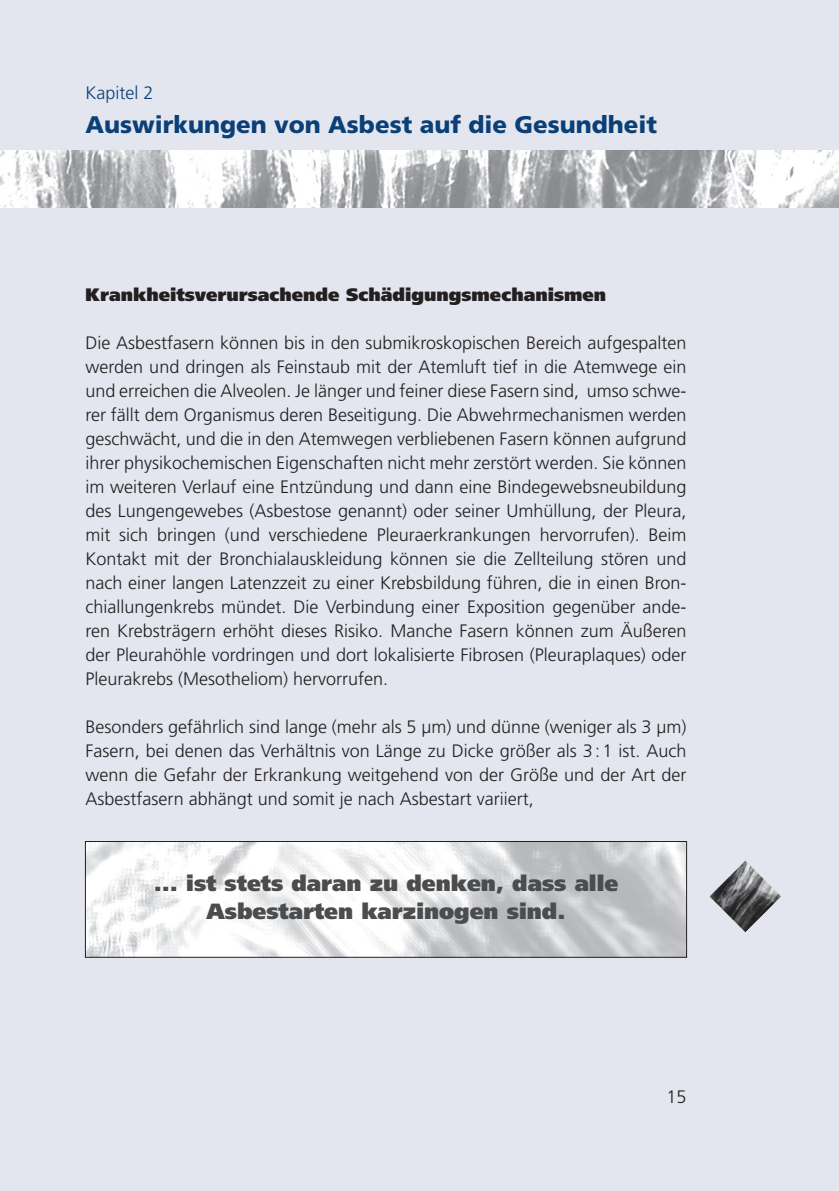
<style>
.page{position:relative;width:839px;height:1191px;background:#e3e5ef}
.page>*{position:absolute;margin:0;border:0;box-sizing:border-box;transform-origin:0 0}
.t1{font:900 24px "Frutiger LT";color:#0a4077}
.t2{font:900 22px/28px "Frutiger LT";color:#4b4c4d;text-align:center}
.t3{font:300 18px/24px "Frutiger LT";color:#231f20;text-align:justify}
.t4{font:900 18px "Frutiger LT";color:#231f20}
.t5{font:300 18px "Frutiger LT";color:#0a4077}
</style>
<div class="page">
<img style="left:0;top:151px;width:839px;height:56px">
<img style="left:709px;top:861px;width:72px;height:71px">
<img style="left:87px;top:843px;width:598px;height:113px">
<div style="left:85px;top:841px;width:602px;height:117px;border:1px solid #231f20"></div>
<p class="t5" style="left:85px;top:82px;width:70px">Kapitel 2</p>
<h1 class="t1" style="left:85px;top:110px;width:573px">Auswirkungen von Asbest auf die Gesundheit</h1>
<p class="t4" style="left:85px;top:284px;width:522px">Krankheitsverursachende Schädigungsmechanismen</p>
<p class="t3" style="left:85px;top:331px;width:603px">Die Asbestfasern können bis in den submikroskopischen Bereich aufgespalten werden und dringen als Feinstaub mit der Atemluft tief in die Atemwege ein und erreichen die Alveolen. Je länger und feiner diese Fasern sind, umso schwe&shy;rer fällt dem Organismus deren Beseitigung. Die Abwehrmechanismen werden geschwächt, und die in den Atemwegen verbliebenen Fasern können aufgrund ihrer physikochemischen Eigenschaften nicht mehr zerstört werden. Sie können im weiteren Verlauf eine Entzündung und dann eine Bindegewebsneubildung des Lungengewebes (Asbestose genannt) oder seiner Umhüllung, der Pleura, mit sich bringen (und verschiedene Pleuraerkrankungen hervorrufen). Beim Kontakt mit der Bronchialauskleidung können sie die Zellteilung stören und nach einer langen Latenzzeit zu einer Krebsbildung führen, die in einen Bron&shy;chiallungenkrebs mündet. Die Verbindung einer Exposition gegenüber ande&shy;ren Krebsträgern erhöht dieses Risiko. Manche Fasern können zum Äußeren der Pleurahöhle vordringen und dort lokalisierte Fibrosen (Pleuraplaques) oder Pleurakrebs (Mesotheliom) hervorrufen.</p>
<p class="t3" style="left:85px;top:715px;width:602px">Besonders gefährlich sind lange (mehr als 5 µm) und dünne (weniger als 3 µm)<br>Fasern, bei denen das Verhältnis von Länge zu Dicke größer als 3 : 1 ist. Auch wenn die Gefahr der Erkrankung weitgehend von der Größe und der Art der Asbestfasern abhängt und somit je nach Asbestart variiert,</p>
<p class="t2" style="left:154px;top:869px;width:466px">... ist stets daran zu denken, dass alle<br>Asbestarten karzinogen sind.</p>
<p class="t3" style="left:666px;top:1084px;width:22px">15</p>
</div>
